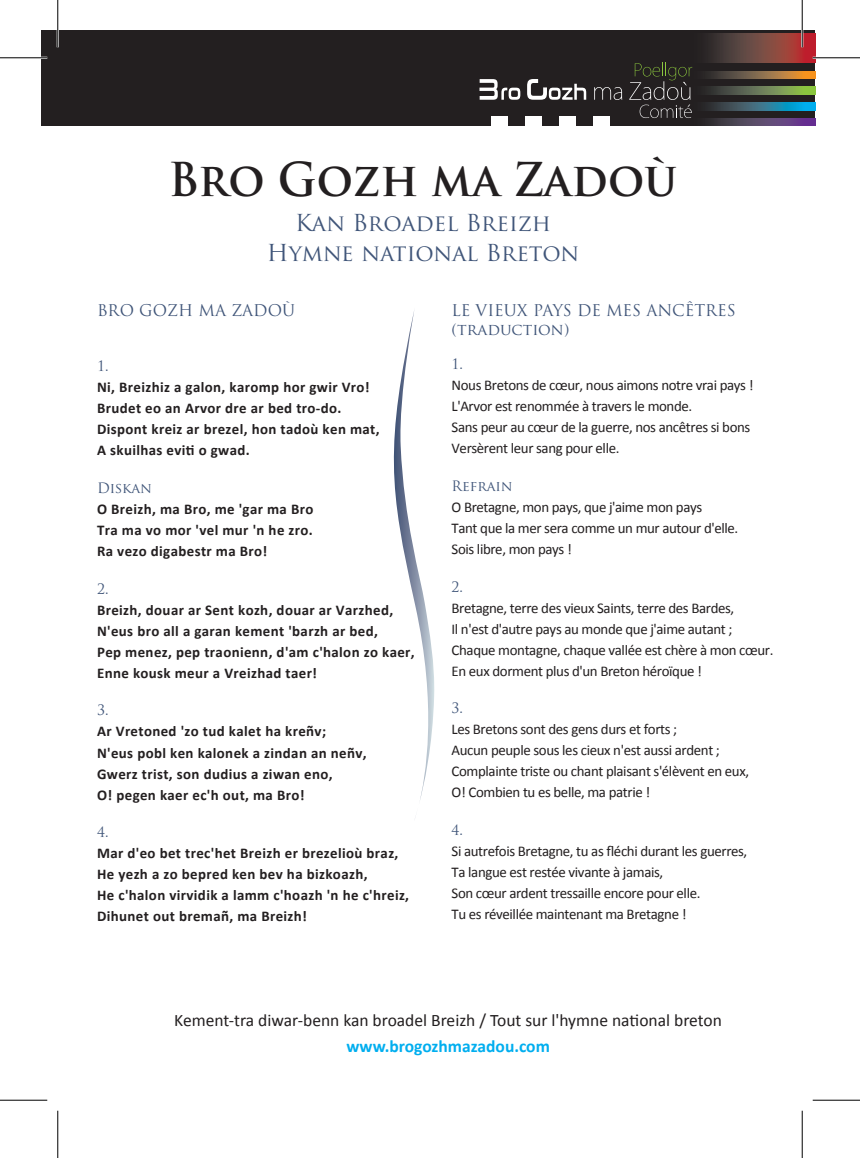
<style>
.page{position:relative;width:860px;height:1158px;background:#fff}
.page>*{position:absolute;margin:0;border:0;box-sizing:border-box;transform-origin:0 0}
.t1{font:700 45.5px "Trajan Pro";color:#231f20;scale:.96 1}
.t2{font:22.75px/29.8px "Trajan Pro";color:#405579;text-align:center}
.t3{font:17.5px "Calibri";color:#231f20}
.t4{font:700 17.5px "Calibri";color:#00aeef}
.t5{font:15.75px/18.9px "Trajan Pro";color:#405579}
.t6{font:14.88px/21px "Calibri";letter-spacing:-.025em;color:#231f20}
.t7{font:700 14.88px/21px "Calibri";letter-spacing:.025em;color:#231f20}
.t8{font:14px "Trajan Pro";color:#405579}
</style>
<div class="page">
<div style="left:41px;top:31px;width:774px;height:95px;background:#231f20"></div>
<svg style="left:708px;top:34px;width:107px;height:29px;background:#793e3a"></svg>
<svg style="left:706px;top:71px;width:109px;height:7px"></svg>
<svg style="left:706px;top:87px;width:109px;height:7px"></svg>
<svg style="left:705px;top:103px;width:110px;height:7px"></svg>
<svg style="left:706px;top:118px;width:109px;height:8px"></svg>
<div style="left:491px;top:116px;width:17px;height:10px;background:#fff"></div>
<div style="left:525px;top:116px;width:17px;height:10px;background:#fff"></div>
<div style="left:559px;top:116px;width:17px;height:10px;background:#fff"></div>
<div style="left:593px;top:116px;width:17px;height:10px;background:#fff"></div>
<svg style="left:479px;top:79px;width:41px;height:21px"></svg>
<svg style="left:527px;top:79px;width:59px;height:21px"></svg>
<svg style="left:594px;top:87px;width:28px;height:13px"></svg>
<svg style="left:629px;top:63px;width:63px;height:55px"></svg>
<svg style="left:393px;top:310px;width:42px;height:490px"></svg>
<hr style="left:0;top:57px;width:47px;height:2px;background:#fff">
<hr style="left:812px;top:57px;width:48px;height:2px;background:#fff">
<hr style="left:57px;top:0;width:2px;height:47px;background:#fff">
<hr style="left:801px;top:0;width:2px;height:47px;background:#fff">
<hr style="left:0;top:57px;width:47px;height:1px;background:#000">
<hr style="left:812px;top:57px;width:48px;height:1px;background:#000">
<hr style="left:0;top:1099px;width:47px;height:1px;background:#000">
<hr style="left:812px;top:1099px;width:48px;height:1px;background:#000">
<hr style="left:57px;top:0;width:1px;height:47px;background:#000">
<hr style="left:57px;top:1110px;width:1px;height:47px;background:#000">
<hr style="left:802px;top:0;width:1px;height:47px;background:#000">
<hr style="left:802px;top:1110px;width:1px;height:47px;background:#000">
<h1 class="t1" style="left:168px;top:151px;width:532px">Bro Gozh ma Zadoù</h1>
<h2 class="t2" style="left:267px;top:208px;width:313px">Kan Broadel Breizh<br>Hymne national Breton</h2>
<p class="t5" style="left:97px;top:301px;width:200px">BRO GOZH MA ZADOÙ</p>
<p class="t8" style="left:97px;top:357px;width:13px">1.</p>
<p class="t7" style="left:97px;top:375px;width:284px">Ni, Breizhiz a galon, karomp hor gwir Vro!<br>Brudet eo an Arvor dre ar bed tro-do.<br>Dispont kreiz ar brezel, hon tadoù ken mat, A skuilhas eviti o gwad.</p>
<p class="t8" style="left:97px;top:478px;width:56px">Diskan</p>
<p class="t7" style="left:97px;top:497px;width:218px;text-align:justify">O Breizh, ma Bro, me 'gar ma Bro Tra ma vo mor 'vel mur 'n he zro.<br>Ra vezo digabestr ma Bro!</p>
<p class="t8" style="left:97px;top:579px;width:13px">2.</p>
<p class="t7" style="left:97px;top:598px;width:319px">Breizh, douar ar Sent kozh, douar ar Varzhed, N'eus bro all a garan kement 'barzh ar bed,<br>Pep menez, pep traonienn, d'am c'halon zo kaer, Enne kousk meur a Vreizhad taer!</p>
<p class="t8" style="left:97px;top:701px;width:13px">3.</p>
<p class="t7" style="left:97px;top:720px;width:271px">Ar Vretoned 'zo tud kalet ha kreñv;<br>N'eus pobl ken kalonek a zindan an neñv, Gwerz trist, son dudius a ziwan eno,<br>O! pegen kaer ec'h out, ma Bro!</p>
<p class="t8" style="left:97px;top:823px;width:13px">4.</p>
<p class="t7" style="left:97px;top:842px;width:313px">Mar d'eo bet trec'het Breizh er brezelioù braz, He yezh a zo bepred ken bev ha bizkoazh,<br>He c'halon virvidik a lamm c'hoazh 'n he c'hreiz, Dihunet out bremañ, ma Breizh!</p>
<p class="t5" style="left:451px;top:301px;width:286px">LE VIEUX PAYS DE MES ANCÊTRES (traduction)</p>
<p class="t8" style="left:451px;top:355px;width:13px">1.</p>
<p class="t6" style="left:451px;top:373px;width:303px">Nous Bretons de cœur, nous aimons notre vrai pays !<br>L'Arvor est renommée à travers le monde.<br>Sans peur au cœur de la guerre, nos ancêtres si bons Versèrent leur sang pour elle.</p>
<p class="t8" style="left:451px;top:476px;width:62px">Refrain</p>
<p class="t6" style="left:451px;top:495px;width:288px">O Bretagne, mon pays, que j'aime mon pays<br>Tant que la mer sera comme un mur autour d'elle.<br>Sois libre, mon pays !</p>
<p class="t8" style="left:451px;top:577px;width:13px">2.</p>
<p class="t6" style="left:451px;top:596px;width:323px">Bretagne, terre des vieux Saints, terre des Bardes,<br>Il n'est d'autre pays au monde que j'aime autant ; Chaque montagne, chaque vallée est chère à mon cœur.<br>En eux dorment plus d'un Breton héroïque !</p>
<p class="t8" style="left:451px;top:699px;width:13px">3.</p>
<p class="t6" style="left:451px;top:718px;width:299px">Les Bretons sont des gens durs et forts ;<br>Aucun peuple sous les cieux n'est aussi ardent ; Complainte triste ou chant plaisant s'élèvent en eux, O! Combien tu es belle, ma patrie !</p>
<p class="t8" style="left:451px;top:821px;width:13px">4.</p>
<p class="t6" style="left:451px;top:840px;width:297px">Si autrefois Bretagne, tu as fléchi durant les guerres, Ta langue est restée vivante à jamais,<br>Son cœur ardent tressaille encore pour elle.<br>Tu es réveillée maintenant ma Bretagne !</p>
<p class="t3" style="left:174px;top:1008px;width:549px">Kement-tra diwar-benn kan broadel Breizh / Tout sur l'hymne national breton</p>
<p class="t4" style="left:346px;top:1035px;width:205px">www.brogozhmazadou.com</p>
</div>
